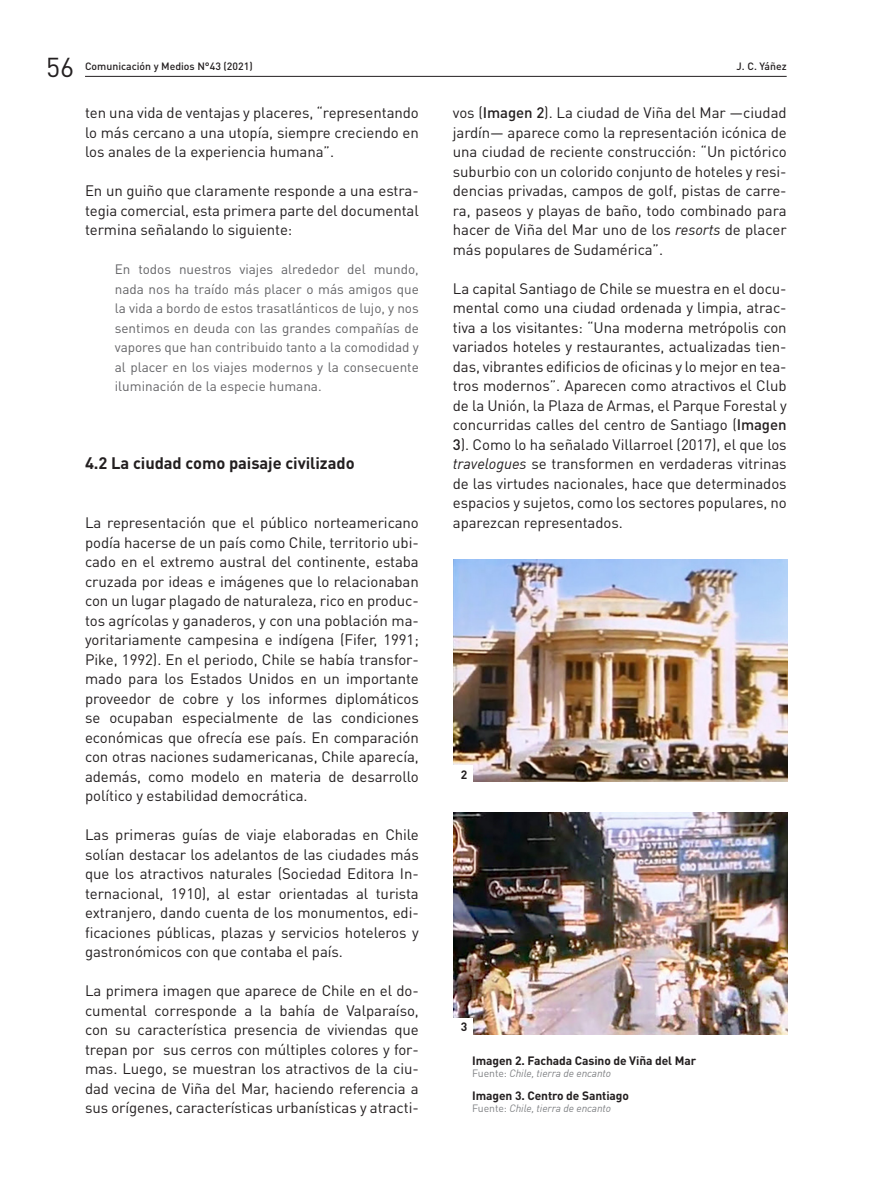
<style>
.page{position:relative;width:893px;height:1191px;background:#fff}
.page>*{position:absolute;margin:0;border:0;box-sizing:border-box;transform-origin:0 0}
.t1{font:27px "DIN Pro";color:#231f20}
.caja_textos{font:700 16.5px "DIN Pro";letter-spacing:-.005em;color:#231f20}
.caja_textos-2{font:15px/19.5px "DIN Pro";letter-spacing:-.005em;color:#231f20;text-align:justify}
.caja_textos-3{font:13.5px/19.5px "DIN Pro";color:#636366;text-align:justify}
.caja_textos-4{font:700 12px "DIN Pro";letter-spacing:-.01em;color:#231f20}
.caja_textos-5{font:italic 10.5px "DIN";letter-spacing:-.01em;color:#808285}
.t2{font:500 10.5px "DIN Pro";color:#231f20}
.s1{font-weight:500}
.s2{font-family:"DIN";font-style:italic}
.s3{font-family:"DIN Pro";font-style:normal}
</style>
<div class="page">
<hr style="left:85px;top:76px;width:702px;height:1px;background:#231f20">
<img style="left:454px;top:560px;width:333px;height:222px">
<img style="left:454px;top:812px;width:333px;height:222px">
<div style="left:453px;top:765px;width:19px;height:18px;background:#fff"></div>
<div style="left:453px;top:1018px;width:19px;height:18px;background:#fff"></div>
<h1 class="t1" style="left:46px;top:48px;width:30px">56</h1>
<p class="t2" style="left:85px;top:57px;width:169px">Comunicación y Medios N°43 (2021)</p>
<p class="t2" style="left:737px;top:57px;width:52px">J. C. Yáñez</p>
<p class="caja_textos-2" style="left:85px;top:103px;width:335px">ten una vida de ventajas y placeres, “representando lo más cercano a una utopía, siempre creciendo en los anales de la experiencia humana”.</p>
<p class="caja_textos-2" style="left:85px;top:181px;width:335px">En un guiño que claramente responde a una estra&shy;tegia comercial, esta primera parte del documental termina señalando lo siguiente:</p>
<p class="caja_textos-3" style="left:115px;top:259px;width:306px">En todos nuestros viajes alrededor del mundo, nada nos ha traído más placer o más amigos que la vida a bordo de estos trasatlánticos de lujo, y nos sentimos en deuda con las grandes compañías de vapores que han contribuido tanto a la comodidad y al placer en los viajes modernos y la consecuente iluminación de la especie humana.</p>
<p class="caja_textos-2" style="left:453px;top:103px;width:335px">vos (<span class="s1">Imagen 2</span>). La ciudad de Viña del Mar —ciudad jardín— aparece como la representación icónica de una ciudad de reciente construcción: “Un pictórico suburbio con un colorido conjunto de hoteles y resi&shy;dencias privadas, campos de golf, pistas de carre&shy;ra, paseos y playas de baño, todo combinado para hacer de Viña del Mar uno de los <span class="s2">resorts</span> de placer más populares de Sudamérica”.</p>
<p class="caja_textos-2" style="left:453px;top:278px;width:335px">La capital Santiago de Chile se muestra en el docu&shy;mental como una ciudad ordenada y limpia, atrac&shy;tiva a los visitantes: “Una moderna metrópolis con variados hoteles y restaurantes, actualizadas tien&shy;das, vibrantes edificios de oficinas y lo mejor en tea&shy;tros modernos”. Aparecen como atractivos el Club de la Unión, la Plaza de Armas, el Parque Forestal y concurridas calles del centro de Santiago (<span class="s1">Imagen 3</span>). Como lo ha señalado Villarroel (2017), el que los <span class="s2">travelogues</span> se transformen en verdaderas vitrinas de las virtudes nacionales, hace que determinados espacios y sujetos, como los sectores populares, no aparezcan representados.</p>
<p class="caja_textos" style="left:85px;top:450px;width:271px">4.2 La ciudad como paisaje civilizado</p>
<p class="caja_textos-2" style="left:85px;top:512px;width:335px">La representación que el público norteamericano podía hacerse de un país como Chile, territorio ubi&shy;cado en el extremo austral del continente, estaba cruzada por ideas e imágenes que lo relacionaban con un lugar plagado de naturaleza, rico en produc&shy;tos agrícolas y ganaderos, y con una población ma&shy;yoritariamente campesina e indígena (Fifer, 1991; Pike, 1992). En el periodo, Chile se había transfor&shy;mado para los Estados Unidos en un importante proveedor de cobre y los informes diplomáticos se ocupaban especialmente de las condiciones económicas que ofrecía ese país. En comparación con otras naciones sudamericanas, Chile aparecía, además, como modelo en materia de desarrollo político y estabilidad democrática.</p>
<p class="caja_textos-2" style="left:85px;top:824px;width:335px">Las primeras guías de viaje elaboradas en Chile solían destacar los adelantos de las ciudades más que los atractivos naturales (Sociedad Editora In&shy;ternacional, 1910), al estar orientadas al turista extranjero, dando cuenta de los monumentos, edi&shy;ficaciones públicas, plazas y servicios hoteleros y gastronómicos con que contaba el país.</p>
<p class="caja_textos-2" style="left:85px;top:980px;width:335px">La primera imagen que aparece de Chile en el do&shy;cumental corresponde a la bahía de Valparaíso, con su característica presencia de viviendas que trepan por sus cerros con múltiples colores y for&shy;mas. Luego, se muestran los atractivos de la ciu&shy;dad vecina de Viña del Mar, haciendo referencia a sus orígenes, características urbanísticas y atracti-</p>
<p class="caja_textos-4" style="left:461px;top:764px;width:8px">2</p>
<p class="caja_textos-4" style="left:461px;top:1017px;width:8px">3</p>
<p class="caja_textos-4" style="left:472px;top:1050px;width:225px">Imagen 2. Fachada Casino de Viña del Mar</p>
<p class="caja_textos-5" style="left:472px;top:1066px;width:140px"><span class="s3">Fuente:</span> Chile, tierra de encanto</p>
<p class="caja_textos-4" style="left:472px;top:1085px;width:158px">Imagen 3. Centro de Santiago</p>
<p class="caja_textos-5" style="left:472px;top:1101px;width:140px"><span class="s3">Fuente:</span> Chile, tierra de encanto</p>
</div>
